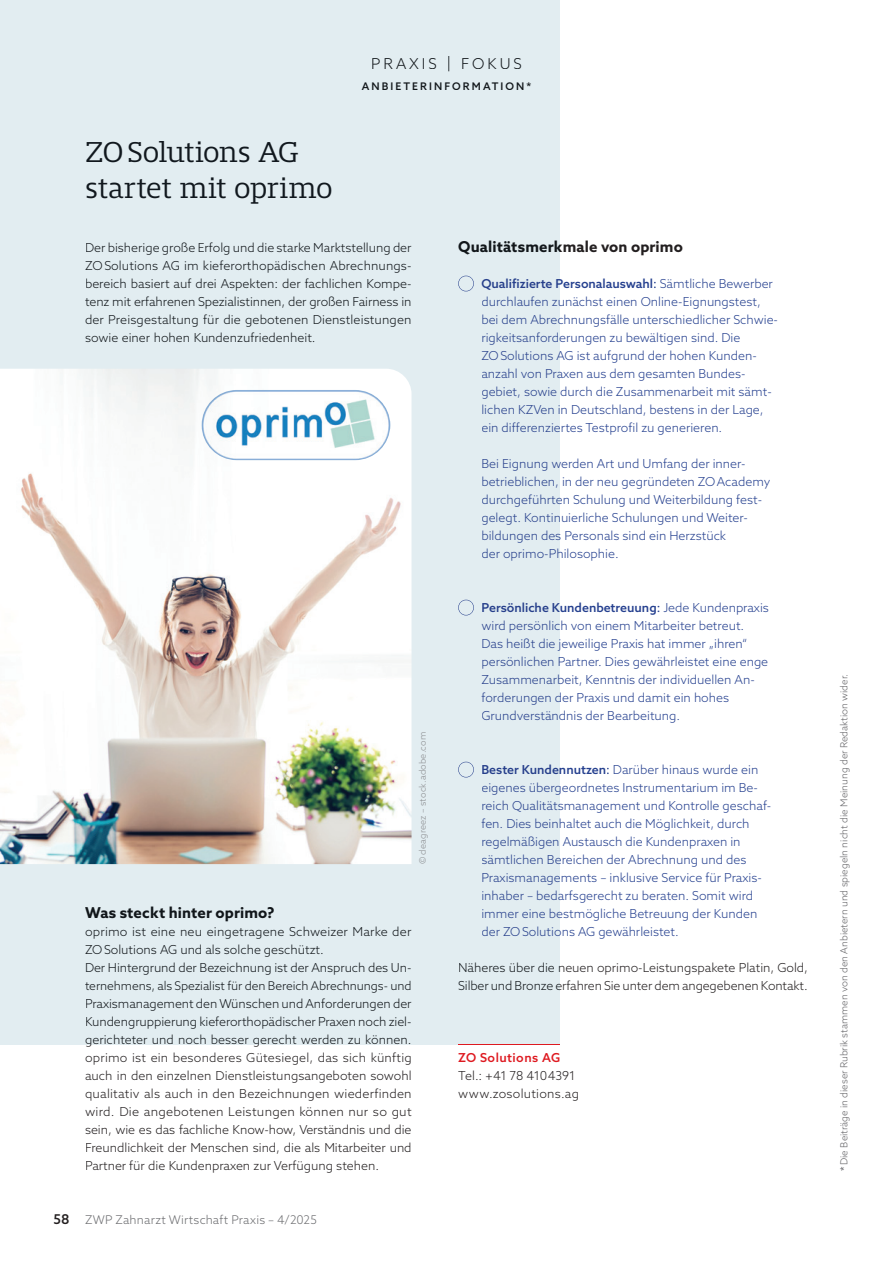
<style>
.page{position:relative;width:893px;height:1263px;background:#fff}
.page>*{position:absolute;margin:0;border:0;box-sizing:border-box;transform-origin:0 0}
.t1{font:300 30px/36px "Mislab Std";letter-spacing:-.01em;color:#11181e}
.t2{font:700 15px "Azo Sans";letter-spacing:.01em;color:#231f20}
.t3{font:700 15px "Azo Sans";letter-spacing:.01em;color:#11161a}
.t4{font:300 15px "Azo Sans";letter-spacing:.2em;color:#11161a}
.t5{font:500 13.5px "Azo Sans";color:#231f20}
.t6{font:300 12.3px/18px "Azo Sans";color:#25408f}
.t7{font:300 12.3px/18px "Azo Sans";letter-spacing:-.005em;color:#11161a}
.t8{font:300 12.3px/18px "Azo Sans";color:#231f20;text-align:justify}
.t9{font:300 12.3px/18px "Azo Sans";letter-spacing:.02em;color:#231f20}
.t10{font:500 12.3px "Azo Sans";letter-spacing:.035em;color:#de1920}
.t11{font:300 12px "Azo Sans";letter-spacing:-.005em;color:#11161a}
.t12{font:300 12px "Azo Sans";letter-spacing:.015em;color:#6c6d70}
.t13{font:500 10.5px "Azo Sans";letter-spacing:.2em;color:#11161a}
.t14{font:300 9.75px "Azo Sans";color:#636366}
.t15{font:300 9px "Azo Sans";letter-spacing:.02em;color:#8a8c8f}
.s1{font-weight:500}
.s2{font-weight:400}
</style>
<div class="page">
<div style="left:0;top:0;width:560px;height:1045px;background:#e2edf1"></div>
<hr style="left:458px;top:1044px;width:102px;height:1px;background:#de1920">
<svg style="left:458px;top:276px;width:16px;height:15px"></svg>
<svg style="left:458px;top:600px;width:16px;height:15px"></svg>
<svg style="left:458px;top:762px;width:16px;height:15px"></svg>
<img style="left:0;top:369px;width:412px;height:495px">
<img style="left:202px;top:390px;width:188px;height:70px">
<p class="t4" style="left:371px;top:54px;width:152px">PRAXIS | FOKUS</p>
<p class="t13" style="left:362px;top:79px;width:171px">ANBIETERINFORMATION*</p>
<h1 class="t1" style="left:85px;top:134px;width:249px">ZO Solutions AG startet mit oprimo</h1>
<p class="t7" style="left:85px;top:239px;width:328px;text-align:justify">Der bisherige große Erfolg und die starke Marktstellung der ZO Solutions AG im kieferorthopädischen Abrechnungs&shy;bereich basiert auf drei Aspekten: der fachlichen Kompe - tenz mit erfahrenen Spezialistinnen, der großen Fairness in der Preisgestaltung für die gebotenen Dienstleistungen sowie einer hohen Kundenzufriedenheit.</p>
<p class="t15" style="left:417px;top:864px;width:134px;rotate:-90deg">© deagreez – stock.adobe.com</p>
<p class="t3" style="left:85px;top:903px;width:191px">Was steckt hinter oprimo?</p>
<p class="t7" style="left:85px;top:923px;width:328px">oprimo ist eine neu eingetragene Schweizer Marke der<br>ZO Solutions AG und als solche geschützt.<br>Der Hintergrund der Bezeichnung ist der Anspruch des Un-</p>
<p class="t11" style="left:85px;top:978px;width:328px">ternehmens, als Spezialist für den Bereich Abrechnungs- und</p>
<p class="t7" style="left:85px;top:995px;width:328px">Praxismanagement den Wünschen und Anforderungen der<br>Kundengruppierung kieferorthopädischer Praxen noch ziel-</p>
<p class="t8" style="left:85px;top:1031px;width:328px">gerichteter und noch besser gerecht werden zu können. oprimo ist ein besonderes Gütesiegel, das sich künftig auch in den einzelnen Dienstleistungsangeboten sowohl qualitativ als auch in den Bezeichnungen wiederfinden wird. Die angebotenen Leistungen können nur so gut sein, wie es das fachliche Know-how, Verständnis und die Freundlichkeit der Menschen sind, die als Mitarbeiter und Partner für die Kundenpraxen zur Verfügung stehen.</p>
<p class="t5" style="left:54px;top:1210px;width:17px">58</p>
<p class="t12" style="left:85px;top:1212px;width:233px">ZWP Zahnarzt Wirtschaft Praxis – 4/2025</p>
<p class="t2" style="left:458px;top:237px;width:226px">Qualitätsmerkmale von oprimo</p>
<p class="t6" style="left:481px;top:275px;width:298px"><span class="s1">Qualifizierte Personalauswahl</span><span class="s2">:</span> Sämtliche Bewerber durchlaufen zunächst einen Online-Eignungstest, bei dem Abrechnungsfälle unterschiedlicher Schwie&shy;rigkeitsanforderungen zu bewältigen sind. Die<br>ZO Solutions AG ist aufgrund der hohen Kunden&shy;anzahl von Praxen aus dem gesamten Bundes&shy;gebiet, sowie durch die Zusammenarbeit mit sämt&shy;lichen KZVen in Deutschland, bestens in der Lage, ein differenziertes Testprofil zu generieren.</p>
<p class="t6" style="left:481px;top:455px;width:290px">Bei Eignung werden Art und Umfang der inner&shy;betrieblichen, in der neu gegründeten ZO Academy durchgeführten Schulung und Weiterbildung fest&shy;gelegt. Kontinuierliche Schulungen und Weiter&shy;bildungen des Personals sind ein Herzstück<br>der oprimo-Philosophie.</p>
<p class="t6" style="left:481px;top:599px;width:289px"><span class="s1">Persönliche Kundenbetreuung</span><span class="s2">:</span> Jede Kundenpraxis wird persönlich von einem Mitarbeiter betreut.<br>Das heißt die jeweilige Praxis hat immer „ihren“ persönlichen Partner. Dies gewährleistet eine enge Zusammenarbeit, Kenntnis der individuellen An&shy;forderungen der Praxis und damit ein hohes Grundverständnis der Bearbeitung.</p>
<p class="t6" style="left:481px;top:761px;width:291px"><span class="s1">Bester Kundennutzen</span><span class="s2">:</span> Darüber hinaus wurde ein eigenes übergeordnetes Instrumentarium im Be&shy;reich Qualitätsmanagement und Kontrolle geschaf&shy;fen. Dies beinhaltet auch die Möglichkeit, durch regelmäßigen Austausch die Kundenpraxen in sämtlichen Bereichen der Abrechnung und des Praxismanagements – inklusive Service für Praxis&shy;inhaber – bedarfsgerecht zu beraten. Somit wird immer eine bestmögliche Betreuung der Kunden der ZO Solutions AG gewährleistet.</p>
<p class="t8" style="left:458px;top:959px;width:351px">Näheres über die neuen oprimo-Leistungspakete Platin, Gold,<br>Silber und Bronze erfahren Sie unter dem angegebenen Kontakt.</p>
<p class="t10" style="left:458px;top:1050px;width:103px">ZO Solutions AG</p>
<p class="t9" style="left:458px;top:1067px;width:122px">Tel.: +41 78 4104391 www.zosolutions.ag</p>
<p class="t14" style="left:838px;top:1171px;width:499px;rotate:-90deg"><span class="s2">*</span> Die Beiträge in dieser Rubrik stammen von den Anbietern und spiegeln nicht die Meinung der Redaktion wider.</p>
</div>
